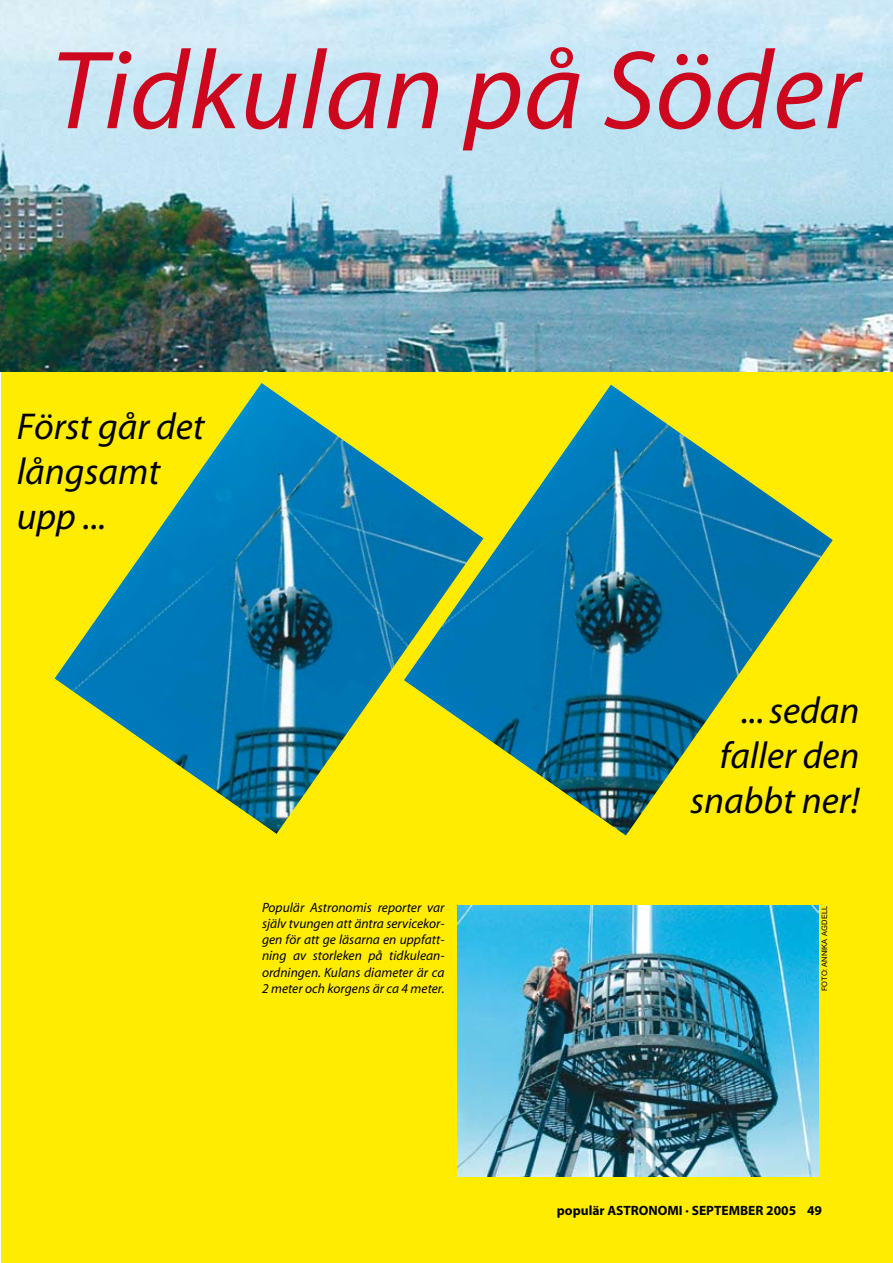
<style>
.page{position:relative;width:893px;height:1263px;background:#fff}
.page>*{position:absolute;margin:0;border:0;box-sizing:border-box;transform-origin:0 0}
.t1{font:italic 112.5px "Myriad";color:#cc071e}
.t2{font:italic 37.5px/45px "Myriad";color:#000}
.t3{font:italic 13.5px/16.2px "Myriad";color:#000;text-align:justify}
.t4{font:700 13.5px "Myriad";color:#000}
.t5{font:7.5px "Arial";color:#000}
</style>
<div class="page">
<div style="left:1px;top:371px;width:892px;height:892px;background:#ffec00"></div>
<img style="left:0;top:0;width:893px;height:371px">
<img style="left:457px;top:906px;width:361px;height:271px">
<img style="left:54px;top:383px;width:350px;height:451px">
<img style="left:404px;top:385px;width:429px;height:451px">
<h1 class="t1" style="left:51px;top:35px;width:810px">Tidkulan på Söder</h1>
<h2 class="t2" style="left:17px;top:406px;width:189px">Först går det långsamt upp ...</h2>
<p class="t3" style="left:262px;top:900px;width:184px">Populär Astronomis reporter var själv tvungen att äntra servicekor&shy;gen för att ge läsarna en uppfatt&shy;ning av storleken på tidkulean&shy;ordningen. Kulans diameter är ca 2 meter och korgens är ca 4 meter.</p>
<h2 class="t2" style="left:690px;top:690px;width:171px;text-align:right">... sedan faller den snabbt ner!</h2>
<p class="t5" style="left:819px;top:991px;width:87px;rotate:-90deg">foto: annika agdell</p>
<p class="t4" style="left:557px;top:1204px;width:267px">POPULÄR ASTRONOMI ∙ SEPTEMBER 2005 49</p>
</div>
